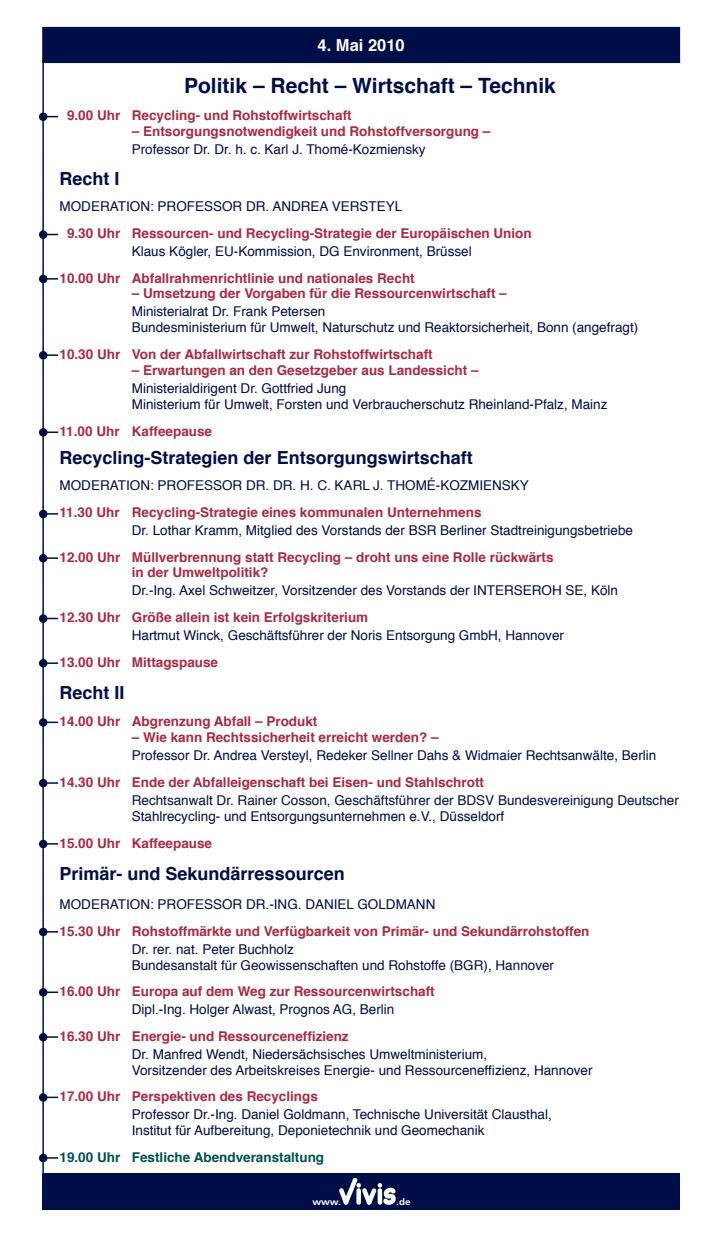
<style>
.page{position:relative;width:723px;height:1234px;background:#fff}
.page>*{position:absolute;margin:0;border:0;box-sizing:border-box;transform-origin:0 0}
.t1{font:700 21px "Helvetica";color:#000e47}
.t2{font:700 18px "Helvetica";color:#000e47}
.t3{font:700 16.5px "Helvetica";color:#fff}
.t4{font:13.5px/15.9px "Helvetica";color:#000e47}
.t5{font:700 13.5px/15.9px "Helvetica";color:#a62b43}
.t6{font:700 13.5px "Helvetica";color:#004f51}
.t7{font:700 9px "Frutiger";color:#fff;scale:1.1 1}
</style>
<div class="page">
<div style="left:42px;top:27px;width:638px;height:36px;background:#000e47"></div>
<div style="left:42px;top:1173px;width:638px;height:36px;background:#000e47"></div>
<svg style="left:339px;top:1177px;width:57px;height:28px"></svg>
<hr style="left:42px;top:60px;width:2px;height:1118px;background:#000e47">
<div style="left:39px;top:112px;width:8px;height:9px;border:2px solid #000e47;border-radius:50%"></div>
<svg style="left:44px;top:116px;width:14px;height:1px"></svg>
<div style="left:39px;top:230px;width:8px;height:9px;border:2px solid #000e47;border-radius:50%"></div>
<svg style="left:44px;top:234px;width:14px;height:1px"></svg>
<div style="left:39px;top:275px;width:8px;height:8px;border:2px solid #000e47;border-radius:50%"></div>
<svg style="left:44px;top:278px;width:14px;height:1px"></svg>
<div style="left:39px;top:351px;width:8px;height:8px;border:2px solid #000e47;border-radius:50%"></div>
<svg style="left:44px;top:354px;width:14px;height:2px"></svg>
<div style="left:39px;top:428px;width:8px;height:8px;border:2px solid #000e47;border-radius:50%"></div>
<svg style="left:44px;top:431px;width:14px;height:2px"></svg>
<div style="left:39px;top:509px;width:8px;height:9px;border:2px solid #000e47;border-radius:50%"></div>
<svg style="left:44px;top:513px;width:14px;height:1px"></svg>
<div style="left:39px;top:554px;width:8px;height:8px;border:2px solid #000e47;border-radius:50%"></div>
<svg style="left:44px;top:557px;width:14px;height:1px"></svg>
<div style="left:39px;top:614px;width:8px;height:8px;border:2px solid #000e47;border-radius:50%"></div>
<svg style="left:44px;top:617px;width:14px;height:2px"></svg>
<div style="left:39px;top:659px;width:8px;height:8px;border:2px solid #000e47;border-radius:50%"></div>
<svg style="left:44px;top:662px;width:14px;height:1px"></svg>
<div style="left:39px;top:718px;width:8px;height:8px;border:2px solid #000e47;border-radius:50%"></div>
<svg style="left:44px;top:721px;width:14px;height:2px"></svg>
<div style="left:39px;top:778px;width:8px;height:9px;border:2px solid #000e47;border-radius:50%"></div>
<svg style="left:44px;top:782px;width:14px;height:1px"></svg>
<div style="left:39px;top:839px;width:8px;height:9px;border:2px solid #000e47;border-radius:50%"></div>
<svg style="left:44px;top:842px;width:14px;height:2px"></svg>
<div style="left:39px;top:927px;width:8px;height:9px;border:2px solid #000e47;border-radius:50%"></div>
<svg style="left:44px;top:930px;width:14px;height:2px"></svg>
<div style="left:39px;top:987px;width:8px;height:9px;border:2px solid #000e47;border-radius:50%"></div>
<svg style="left:44px;top:991px;width:14px;height:1px"></svg>
<div style="left:39px;top:1032px;width:8px;height:9px;border:2px solid #000e47;border-radius:50%"></div>
<svg style="left:44px;top:1036px;width:14px;height:1px"></svg>
<div style="left:39px;top:1092px;width:8px;height:9px;border:2px solid #000e47;border-radius:50%"></div>
<svg style="left:44px;top:1096px;width:14px;height:1px"></svg>
<div style="left:39px;top:1153px;width:8px;height:8px;border:2px solid #000e47;border-radius:50%"></div>
<svg style="left:44px;top:1156px;width:14px;height:2px"></svg>
<p class="t3" style="left:318px;top:39px;width:89px">4. Mai 2010</p>
<h1 class="t1" style="left:184px;top:78px;width:373px">Politik – recht – Wirtschaft – Technik</h1>
<p class="t5" style="left:67px;top:108px;width:286px">9.00 Uhr Recycling- und Rohstoffwirtschaft</p>
<p class="t5" style="left:132px;top:123px;width:360px">– Entsorgungsnotwendigkeit und Rohstoffversorgung –</p>
<p class="t4" style="left:132px;top:143px;width:295px">Professor Dr. Dr. h. c. Karl J. Thomé-Kozmiensky</p>
<h2 class="t2" style="left:60px;top:171px;width:62px">recht i</h2>
<p class="t4" style="left:60px;top:200px;width:344px">MODERATION: PROFESSOR DR. ANDREA VERSTEYL</p>
<p class="t5" style="left:67px;top:225px;width:466px">9.30 Uhr Ressourcen- und Recycling-Strategie der Europäischen Union</p>
<p class="t4" style="left:132px;top:244px;width:341px">Klaus Kögler, EU-Kommission, DG Environment, Brüssel</p>
<p class="t5" style="left:60px;top:271px;width:357px">10.00 uhr Abfallrahmenrichtlinie und nationales recht</p>
<p class="t5" style="left:132px;top:286px;width:376px">– Umsetzung der Vorgaben für die Ressourcenwirtschaft –</p>
<p class="t4" style="left:132px;top:305px;width:508px">Ministerialrat Dr. Frank Petersen<br>Bundesministerium für Umwelt, Naturschutz und Reaktorsicherheit, Bonn (angefragt)</p>
<p class="t5" style="left:60px;top:346px;width:375px">10.30 Uhr Von der Abfallwirtschaft zur Rohstoffwirtschaft</p>
<p class="t5" style="left:132px;top:362px;width:348px">– Erwartungen an den Gesetzgeber aus Landessicht –</p>
<p class="t4" style="left:132px;top:381px;width:477px">Ministerialdirigent Dr. Gottfried Jung<br>Ministerium für Umwelt, Forsten und Verbraucherschutz Rheinland-Pfalz, Mainz</p>
<p class="t5" style="left:60px;top:423px;width:154px">11.00 Uhr Kaffeepause</p>
<h2 class="t2" style="left:60px;top:442px;width:415px">Recycling-Strategien der Entsorgungswirtschaft</h2>
<p class="t4" style="left:60px;top:479px;width:471px">MODERATION: PROFESSOR DR. DR. H. C. KARL J. THOMÉ-KOZMIENSKY</p>
<p class="t5" style="left:60px;top:504px;width:423px">11.30 Uhr Recycling-Strategie eines kommunalen Unternehmens</p>
<p class="t4" style="left:132px;top:523px;width:503px">Dr. Lothar Kramm, Mitglied des Vorstands der BSR Berliner Stadtreinigungsbetriebe</p>
<p class="t5" style="left:132px;top:549px;width:423px;text-indent:-72px">12.00 Uhr Müllverbrennung statt Recycling – droht uns eine Rolle rückwärts in der Umweltpolitik?</p>
<p class="t4" style="left:132px;top:584px;width:488px">Dr.-Ing. Axel Schweitzer, Vorsitzender des Vorstands der INTERSEROH SE, Köln</p>
<p class="t5" style="left:60px;top:610px;width:310px">12.30 uhr größe allein ist kein erfolgskriterium</p>
<p class="t4" style="left:132px;top:628px;width:434px">Hartmut Winck, Geschäftsführer der Noris Entsorgung GmbH, Hannover</p>
<p class="t5" style="left:60px;top:654px;width:160px">13.00 Uhr Mittagspause</p>
<h2 class="t2" style="left:60px;top:685px;width:67px">recht ii</h2>
<p class="t5" style="left:60px;top:713px;width:259px">14.00 Uhr Abgrenzung Abfall – Produkt</p>
<p class="t5" style="left:132px;top:730px;width:308px">– Wie kann Rechtssicherheit erreicht werden? –</p>
<p class="t4" style="left:132px;top:748px;width:526px">Professor Dr. Andrea Versteyl, Redeker Sellner Dahs &amp; Widmaier Rechtsanwälte, Berlin</p>
<p class="t5" style="left:60px;top:775px;width:426px">14.30 uhr ende der Abfalleigenschaft bei eisen- und Stahlschrott</p>
<p class="t4" style="left:132px;top:793px;width:548px">Rechtsanwalt Dr. Rainer Cosson, Geschäftsführer der BDSV Bundesvereinigung Deutscher<br>Stahlrecycling- und Entsorgungsunternehmen e.V., Düsseldorf</p>
<p class="t5" style="left:60px;top:835px;width:154px">15.00 Uhr Kaffeepause</p>
<h2 class="t2" style="left:60px;top:859px;width:287px">Primär- und Sekundärressourcen</h2>
<p class="t4" style="left:60px;top:897px;width:377px">MODERATION: PROFESSOR DR.-ING. DANIEL GOLDMANN</p>
<p class="t5" style="left:60px;top:922px;width:531px">15.30 Uhr Rohstoffmärkte und Verfügbarkeit von Primär- und Sekundärrohstoffen</p>
<p class="t4" style="left:132px;top:942px;width:424px">Dr. rer. nat. Peter Buchholz<br>Bundesanstalt für Geowissenschaften und Rohstoffe (BGR), Hannover</p>
<p class="t5" style="left:60px;top:983px;width:377px">16.00 Uhr Europa auf dem Weg zur Ressourcenwirtschaft</p>
<p class="t4" style="left:132px;top:1002px;width:264px">Dipl.-Ing. Holger Alwast, Prognos AG, Berlin</p>
<p class="t5" style="left:60px;top:1027px;width:291px">16.30 Uhr Energie- und Ressourceneffizienz</p>
<p class="t4" style="left:132px;top:1047px;width:462px">Dr. Manfred Wendt, Niedersächsisches Umweltministerium,<br>Vorsitzender des Arbeitskreises Energie- und Ressourceneffizienz, Hannover</p>
<p class="t5" style="left:60px;top:1088px;width:260px">17.00 Uhr Perspektiven des Recyclings</p>
<p class="t4" style="left:132px;top:1107px;width:421px">Professor Dr.-Ing. Daniel Goldmann, Technische Universität Clausthal,<br>Institut für Aufbereitung, Deponietechnik und Geomechanik</p>
<p class="t6" style="left:60px;top:1145px;width:266px">19.00 Uhr Festliche Abendveranstaltung</p>
<p class="t7" style="left:312px;top:1195px;width:28px">www.</p>
<p class="t7" style="left:396px;top:1195px;width:15px">.de</p>
</div>
